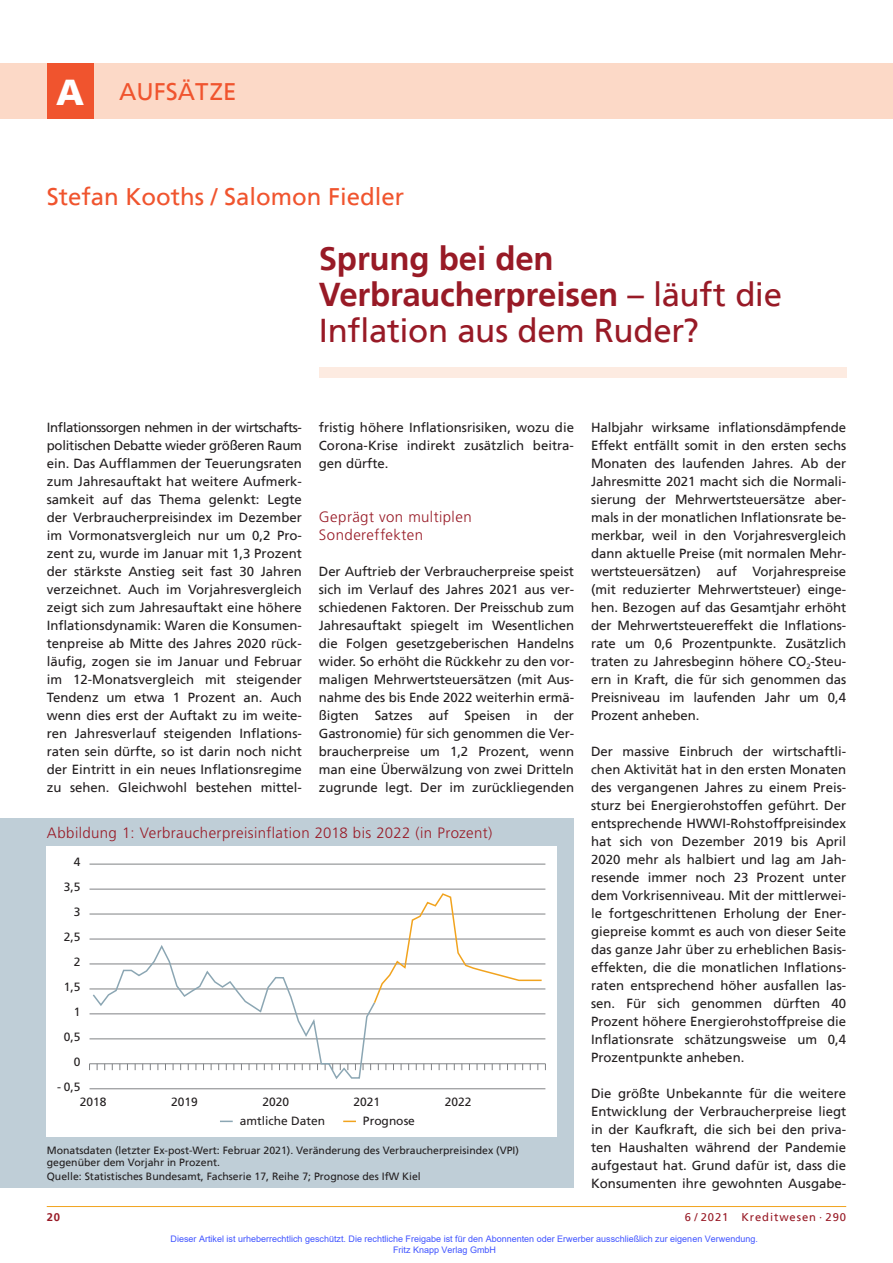
<style>
.page{position:relative;width:893px;height:1263px;background:#fff}
.page>*{position:absolute;margin:0;border:0;box-sizing:border-box;transform-origin:0 0}
.t1{font:700 33px/36px "Frutiger";letter-spacing:-.005em;color:#981a26}
.t2{font:24px "Frutiger";color:#f0542e}
.t3{font:300 15px/18px "Frutiger";letter-spacing:.03em;color:#981a26}
.t4{font:13.2px/18px "Frutiger";color:#231f20;text-align:justify}
.t5{font:12px "Frutiger";color:#231f20}
.t6{font:11.25px "Frutiger";letter-spacing:.08em;color:#981a26}
.t7{font:700 11.25px "Frutiger";color:#981a26}
.t8{font:10.5px/12px "Frutiger";color:#231f20}
.t9{font:9px/10.8px "Arial";color:#4054ff}
.s1{font-weight:900;font-size:36px;color:#fff}
.s2{font-weight:400}
</style>
<div class="page">
<div style="left:319px;top:368px;width:527px;height:10px;background:#fdebe1"></div>
<hr style="left:47px;top:1206px;width:799px;height:1px;background:#f1a31e">
<div style="left:0;top:64px;width:893px;height:55px;background:#fcd9c7"></div>
<div style="left:47px;top:64px;width:47px;height:55px;background:#f0542e"></div>
<div style="left:0;top:818px;width:574px;height:370px;background:#bfced7"></div>
<div style="left:47px;top:846px;width:510px;height:291px;background:#fff"></div>
<hr style="left:90px;top:864px;width:455px;height:1px;background:#808285">
<hr style="left:90px;top:889px;width:455px;height:1px;background:#808285">
<hr style="left:90px;top:1088px;width:455px;height:1px;background:#808285">
<svg style="left:89px;top:893px;width:457px;height:186px"></svg>
<svg style="left:220px;top:1120px;width:13px;height:2px"></svg>
<svg style="left:343px;top:1120px;width:13px;height:2px"></svg>
<h2 class="t2" style="left:56px;top:81px;width:182px"><span class="s1">A</span> AUFSÄTZE</h2>
<h2 class="t2" style="left:47px;top:186px;width:359px">Stefan Kooths / Salomon Fiedler</h2>
<h1 class="t1" style="left:319px;top:243px;width:465px">Sprung bei den<br>Verbraucherpreisen <span class="s2">– läuft die<br>Inflation aus dem Ruder?</span></h1>
<p class="t4" style="left:47px;top:419px;width:257px">Inflationssorgen nehmen in der wirtschafts&shy;politischen Debatte wieder größeren Raum ein. Das Aufflammen der Teuerungsraten zum Jahresauftakt hat weitere Aufmerk&shy;samkeit auf das Thema gelenkt: Legte der Verbraucherpreisindex im Dezember im Vormonatsvergleich nur um 0,2 Pro&shy;zent zu, wurde im Januar mit 1,3 Prozent der stärkste Anstieg seit fast 30 Jahren verzeichnet. Auch im Vorjahresvergleich zeigt sich zum Jahresauftakt eine höhere Inflationsdynamik: Waren die Konsumen&shy;tenpreise ab Mitte des Jahres 2020 rück&shy;läufig, zogen sie im Januar und Februar im 12-Monatsvergleich mit steigender Tendenz um etwa 1 Prozent an. Auch wenn dies erst der Auftakt zu im weite&shy;ren Jahresverlauf steigenden Inflations&shy;raten sein dürfte, so ist darin noch nicht der Eintritt in ein neues Inflationsregime zu sehen. Gleichwohl bestehen mittel-</p>
<p class="t4" style="left:319px;top:419px;width:257px">fristig höhere Inflationsrisiken, wozu die Corona-Krise indirekt zusätzlich beitra&shy;gen dürfte.</p>
<p class="t3" style="left:319px;top:508px;width:154px">Geprägt von multiplen<br>Sondereffekten</p>
<p class="t4" style="left:319px;top:563px;width:257px">Der Auftrieb der Verbraucherpreise speist sich im Verlauf des Jahres 2021 aus ver&shy;schiedenen Faktoren. Der Preisschub zum Jahresauftakt spiegelt im Wesentlichen die Folgen gesetzgeberischen Handelns wider. So erhöht die Rückkehr zu den vor&shy;maligen Mehrwertsteuersätzen (mit Aus&shy;nahme des bis Ende 2022 weiterhin ermä&shy;ßigten Satzes auf Speisen in der Gastronomie) für sich genommen die Ver&shy;braucherpreise um 1,2 Prozent, wenn man eine Überwälzung von zwei Dritteln zugrunde legt. Der im zurückliegenden</p>
<p class="t3" style="left:47px;top:824px;width:447px">Abbildung 1: Verbraucherpreisinflation 2018 bis 2022 (in Prozent)</p>
<p class="t5" style="left:74px;top:855px;width:8px">4</p>
<p class="t5" style="left:64px;top:880px;width:18px">3,5</p>
<p class="t5" style="left:74px;top:905px;width:8px">3</p>
<p class="t5" style="left:64px;top:930px;width:18px">2,5</p>
<p class="t5" style="left:74px;top:955px;width:8px">2</p>
<p class="t5" style="left:64px;top:980px;width:18px">1,5</p>
<p class="t5" style="left:74px;top:1005px;width:8px">1</p>
<p class="t5" style="left:64px;top:1030px;width:18px">0,5</p>
<p class="t5" style="left:74px;top:1055px;width:8px">0</p>
<p class="t5" style="left:57px;top:1080px;width:25px">- 0,5</p>
<p class="t5" style="left:80px;top:1095px;width:28px">2018</p>
<p class="t5" style="left:171px;top:1095px;width:28px">2019</p>
<p class="t5" style="left:262px;top:1095px;width:28px">2020</p>
<p class="t5" style="left:354px;top:1095px;width:28px">2021</p>
<p class="t5" style="left:445px;top:1095px;width:28px">2022</p>
<p class="t5" style="left:240px;top:1114px;width:87px">amtliche Daten</p>
<p class="t5" style="left:363px;top:1114px;width:54px">Prognose</p>
<p class="t8" style="left:47px;top:1144px;width:474px">Monatsdaten (letzter Ex-post-Wert: Februar 2021). Veränderung des Verbraucherpreisindex (VPI) gegenüber dem Vorjahr in Prozent.</p>
<p class="t8" style="left:47px;top:1170px;width:376px">Quelle: Statistisches Bundesamt, Fachserie 17, Reihe 7; Prognose des IfW Kiel</p>
<p class="t4" style="left:591px;top:419px;width:257px">Halbjahr wirksame inflationsdämpfende Effekt entfällt somit in den ersten sechs Monaten des laufenden Jahres. Ab der Jahresmitte 2021 macht sich die Normali&shy;sierung der Mehrwertsteuersätze aber&shy;mals in der monatlichen Inflationsrate be&shy;merkbar, weil in den Vorjahresvergleich dann aktuelle Preise (mit normalen Mehr&shy;wertsteuersätzen) auf Vorjahrespreise (mit reduzierter Mehrwertsteuer) einge&shy;hen. Bezogen auf das Gesamtjahr erhöht der Mehrwertsteuereffekt die Inflations&shy;rate um 0,6 Prozentpunkte. Zusätzlich traten zu Jahresbeginn höhere CO<sub>2</sub>-Steu&shy;ern in Kraft, die für sich genommen das Preisniveau im laufenden Jahr um 0,4<br>Prozent anheben.</p>
<p class="t4" style="left:591px;top:743px;width:257px">Der massive Einbruch der wirtschaftli&shy;chen Aktivität hat in den ersten Monaten des vergangenen Jahres zu einem Preis&shy;sturz bei Energierohstoffen geführt. Der entsprechende HWWI-Rohstoffpreisindex hat sich von Dezember 2019 bis April 2020 mehr als halbiert und lag am Jah&shy;resende immer noch 23 Prozent unter dem Vorkrisenniveau. Mit der mittlerwei&shy;le fortgeschrittenen Erholung der Ener&shy;giepreise kommt es auch von dieser Seite das ganze Jahr über zu erheblichen Basis&shy;effekten, die die monatlichen Inflations&shy;raten entsprechend höher ausfallen las&shy;sen. Für sich genommen dürften 40<br>Prozent höhere Energierohstoffpreise die Inflationsrate schätzungsweise um 0,4<br>Prozentpunkte anheben.</p>
<p class="t4" style="left:591px;top:1085px;width:257px">Die größte Unbekannte für die weitere Entwicklung der Verbraucherpreise liegt in der Kaufkraft, die sich bei den priva&shy;ten Haushalten während der Pandemie aufgestaut hat. Grund dafür ist, dass die Konsumenten ihre gewohnten Ausgabe-</p>
<p class="t7" style="left:47px;top:1211px;width:15px">20</p>
<p class="t6" style="left:685px;top:1211px;width:163px">6 / 2021 Kreditwesen · 290</p>
<p class="t9" style="left:393px;top:1233px;width:366px;text-indent:-223px">Dieser Artikel ist urheberrechtlich geschützt. Die rechtliche Freigabe ist für den Abonnenten oder Erwerber ausschließlich zur eigenen Verwendung.<br>Fritz Knapp Verlag GmbH</p>
</div>
